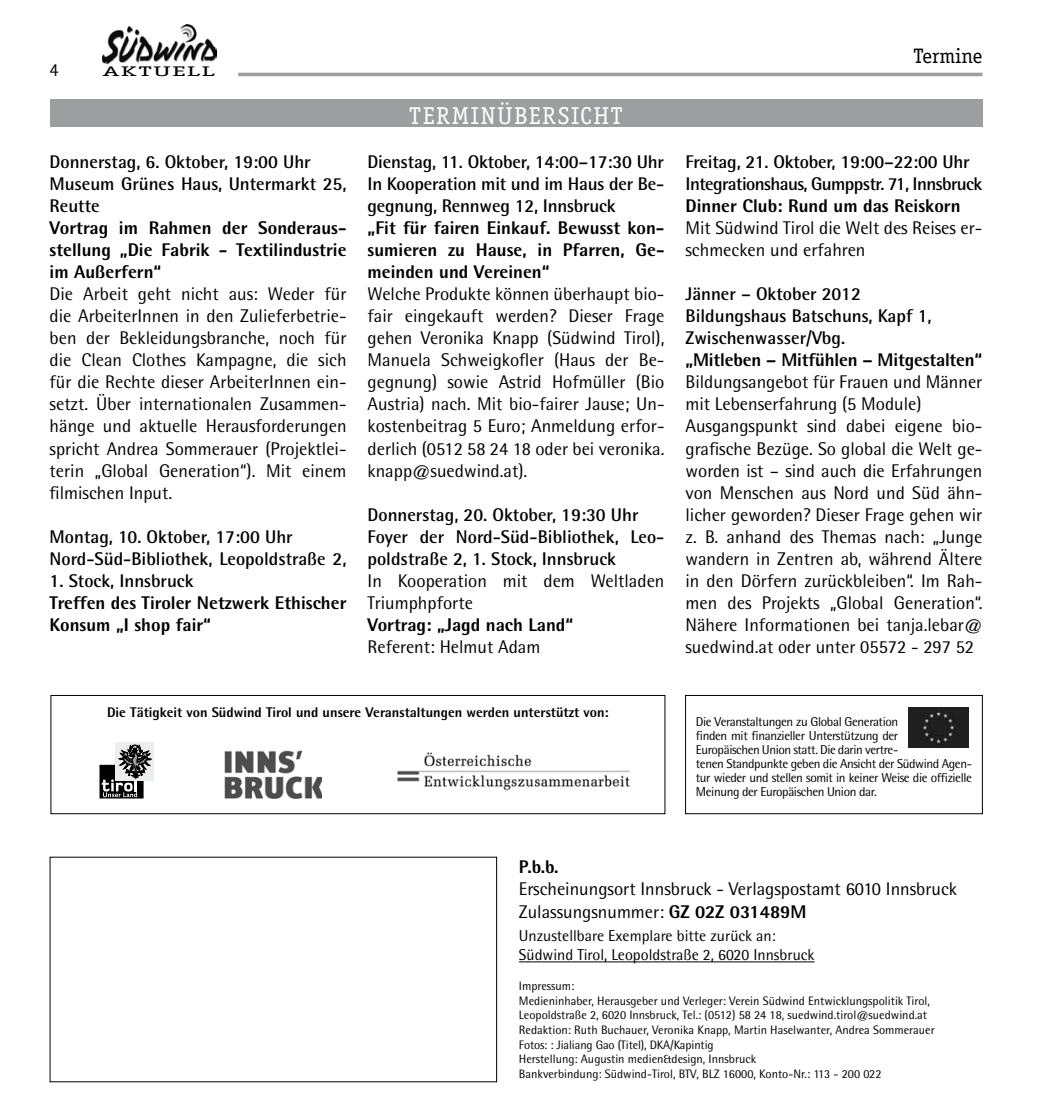
<style>
.page{position:relative;width:1042px;height:1117px;background:#fff}
.page>*{position:absolute;margin:0;border:0;box-sizing:border-box;transform-origin:0 0}
.t1{font:24.5px "Officina Serif";letter-spacing:.07em;color:#fff}
.t2{font:21px "Officina Serif";color:#000}
.t3{font:18.38px/22.1px "Rotis Semi Sans";color:#000}
.t4{font:700 18.38px/22.1px "Rotis Semi Sans";color:#000}
.t5{font:800 18.38px/22.1px "Rotis Semi Sans";color:#000;text-align:justify}
.t6{font:700 18.38px/22.1px "Rotis Semi Sans";letter-spacing:-.03em;color:#000}
.t7{font:15.75px/18.9px "Rotis Semi Sans";color:#000}
.t8{font:800 14px "Rotis Semi Sans";color:#000}
.t9{font:14px "Officina Serif";color:#000;scale:2 1}
.t10{font:12.95px/14px "Rotis Semi Sans";letter-spacing:-.03em;color:#000}
.t11{font:12.25px/14.7px "Rotis Semi Sans";color:#000}
.s1{font-weight:800}
</style>
<div class="page">
<hr style="left:238px;top:73px;width:744px;height:3px;background:#9c9e9f">
<img style="left:102px;top:25px;width:114px;height:40px">
<hr style="left:519px;top:961px;width:295px;height:1px;background:#000">
<div style="left:50px;top:99px;width:932px;height:27px;background:#9c9e9f"></div>
<div style="left:685px;top:694px;width:298px;height:120px;border:1px solid #000"></div>
<img style="left:908px;top:707px;width:61px;height:40px">
<div style="left:50px;top:694px;width:615px;height:120px;border:1px solid #000"></div>
<img style="left:397px;top:752px;width:233px;height:39px">
<div style="left:116px;top:742px;width:38px;height:38px;background:#eceded"></div>
<svg style="left:99px;top:742px;width:52px;height:56px"></svg>
<img style="left:225px;top:750px;width:96px;height:48px">
<p class="t3" style="left:50px;top:59px;width:11px">4</p>
<p class="t9" style="left:102px;top:63px;width:55px">Aktuell</p>
<p class="t4" style="left:50px;top:150px;width:298px">Donnerstag, 6. Oktober, 19:00 Uhr<br>Museum Grünes Haus, Untermarkt 25,<br>Reutte</p>
<p class="t5" style="left:50px;top:216px;width:298px">Vortrag im Rahmen der Sonderaus&shy;stellung „Die Fabrik - Textilindustrie im Außerfern“</p>
<p class="t3" style="left:50px;top:282px;width:298px;text-align:justify">Die Arbeit geht nicht aus: Weder für die ArbeiterInnen in den Zulieferbetrie&shy;ben der Bekleidungsbranche, noch für die Clean Clothes Kampagne, die sich für die Rechte dieser ArbeiterInnen ein&shy;setzt. Über internationalen Zusammen&shy;hänge und aktuelle Herausforderungen spricht Andrea Sommerauer (Projektlei&shy;terin „Global Generation“). Mit einem filmischen Input.</p>
<p class="t4" style="left:50px;top:525px;width:298px">Montag, 10. Oktober, 17:00 Uhr<br>Nord-Süd-Bibliothek, Leopoldstraße 2,</p>
<p class="t4" style="left:50px;top:569px;width:145px">1. Stock, Innsbruck</p>
<p class="t5" style="left:50px;top:591px;width:298px">Treffen des Tiroler Netzwerk Ethischer<br>Konsum „I shop fair“</p>
<h1 class="t1" style="left:409px;top:101px;width:215px">TERMINÜBERSICHT</h1>
<p class="t4" style="left:367px;top:150px;width:298px;text-align:justify">Dienstag, 11. Oktober, 14:00–17:30 Uhr In Kooperation mit und im Haus der Be&shy;gegnung, Rennweg 12, Innsbruck</p>
<p class="t5" style="left:367px;top:216px;width:298px">„Fit für fairen Einkauf. Bewusst kon&shy;sumieren zu Hause, in Pfarren, Ge&shy;meinden und Vereinen“</p>
<p class="t3" style="left:367px;top:282px;width:298px;text-align:justify">Welche Produkte können überhaupt bio&shy;fair eingekauft werden? Dieser Frage gehen Veronika Knapp (Südwind Tirol), Manuela Schweigkofler (Haus der Be&shy;gegnung) sowie Astrid Hofmüller (Bio Austria) nach. Mit bio-fairer Jause; Un&shy;kostenbeitrag 5 Euro; Anmeldung erfor&shy;derlich (0512 58 24 18 oder bei veronika. knapp@suedwind.at).</p>
<p class="t4" style="left:367px;top:503px;width:298px">Donnerstag, 20. Oktober, 19:30 Uhr<br>Foyer der Nord-Süd-Bibliothek, Leo&shy;poldstraße 2, 1. Stock, Innsbruck</p>
<p class="t3" style="left:367px;top:569px;width:298px">In Kooperation mit dem Weltladen<br>Triumphpforte</p>
<p class="t5" style="left:367px;top:613px;width:207px">Vortrag: „Jagd nach Land“</p>
<p class="t3" style="left:367px;top:635px;width:174px">Referent: Helmut Adam</p>
<p class="t8" style="left:107px;top:703px;width:503px">Die Tätigkeit von Südwind Tirol und unsere Veranstaltungen werden unterstützt von:</p>
<p class="t2" style="left:913px;top:43px;width:70px">Termine</p>
<p class="t6" style="left:685px;top:150px;width:298px">Freitag, 21. Oktober, 19:00–22:00 Uhr<br>Integrationshaus, Gumppstr. 71, Innsbruck</p>
<p class="t5" style="left:685px;top:194px;width:277px">Dinner Club: Rund um das Reiskorn</p>
<p class="t3" style="left:685px;top:216px;width:298px">Mit Südwind Tirol die Welt des Reises er&shy;schmecken und erfahren</p>
<p class="t4" style="left:685px;top:282px;width:248px">Jänner – Oktober 2012<br>Bildungshaus Batschuns, Kapf 1,<br>Zwischenwasser/Vbg.</p>
<p class="t5" style="left:685px;top:348px;width:298px">„Mitleben – Mitfühlen – Mitgestalten“</p>
<p class="t3" style="left:685px;top:371px;width:298px">Bildungsangebot für Frauen und Männer mit Lebenserfahrung (5 Module)<br>Ausgangspunkt sind dabei eigene bio&shy;grafische Bezüge. So global die Welt ge&shy;worden ist – sind auch die Erfahrungen von Menschen aus Nord und Süd ähn&shy;licher geworden? Dieser Frage gehen wir z. B. anhand des Themas nach: „Junge wandern in Zentren ab, während Ältere in den Dörfern zurückbleiben“. Im Rah&shy;men des Projekts „Global Generation“.<br>Nähere Informationen bei tanja.lebar@ suedwind.at oder unter 05572 - 297 52</p>
<p class="t10" style="left:696px;top:714px;width:278px">Die Veranstaltungen zu Global Generation<br>finden mit finanzieller Unterstützung der<br>Europäischen Union statt. Die darin vertre-<br>tenen Standpunkte geben die Ansicht der Südwind Agen&shy;tur wieder und stellen somit in keiner Weise die offizielle Meinung der Europäischen Union dar.</p>
<p class="t5" style="left:519px;top:855px;width:41px">P.b.b.</p>
<p class="t3" style="left:519px;top:877px;width:440px">Erscheinungsort Innsbruck - Verlagspostamt 6010 Innsbruck<br>Zulassungsnummer: <span class="s1">GZ 02Z 031489M</span></p>
<p class="t7" style="left:519px;top:926px;width:297px">Unzustellbare Exemplare bitte zurück an:<br>Südwind Tirol, Leopoldstraße 2, 6020 Innsbruck</p>
<p class="t11" style="left:519px;top:978px;width:417px">Impressum:<br>Medieninhaber, Herausgeber und Verleger: Verein Südwind Entwicklungspolitik Tirol, Leopoldstraße 2, 6020 Innsbruck, Tel.: (0512) 58 24 18, suedwind.tirol@suedwind.at Redaktion: Ruth Buchauer, Veronika Knapp, Martin Haselwanter, Andrea Sommerauer Fotos: : Jialiang Gao (Titel), DKA/Kapintig<br>Herstellung: Augustin medien&amp;design, Innsbruck<br>Bankverbindung: Südwind-Tirol, BTV, BLZ 16000, Konto-Nr.: 113 - 200 022</p>
</div>
